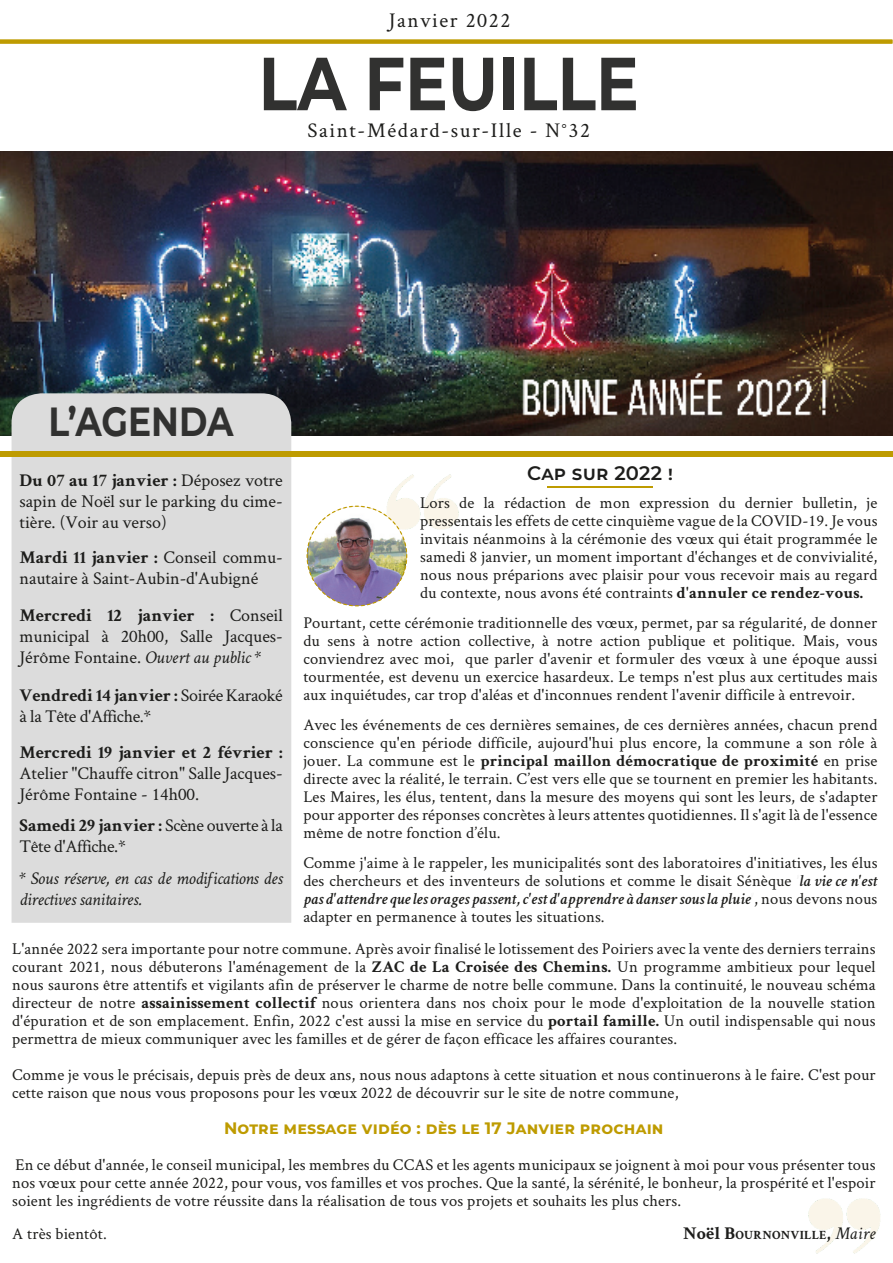
<style>
.page{position:relative;width:893px;height:1263px;background:#fff}
.page>*{position:absolute;margin:0;border:0;box-sizing:border-box;transform-origin:0 0}
.t1{font:700 75px "Montserrat";color:#313130;scale:.85 1}
.t2{font:700 40.5px "Montserrat";color:#313130;scale:.85 1}
.t3{font:21px "Crimson Text";letter-spacing:.08em;color:#1d1d1b}
.t4{font:600 19.5px "Montserrat";letter-spacing:.01em;color:#1d1d1b}
.t5{font:18px/21px "Crimson Text";color:#1d1d1b;text-align:justify}
.t6{font:18px/21px "Crimson Text";letter-spacing:-.02em;color:#1d1d1b}
.t7{font:italic 18px/21px "Crimson Text";letter-spacing:-.02em;color:#1d1d1b}
.t8{font:16.5px/18px "Crimson Text";letter-spacing:.01em;color:#1d1d1b;text-align:justify}
.t9{font:700 16.5px "Montserrat";letter-spacing:.01em;color:#be9b00}
.t10{font:700 12.6px "Crimson Text";letter-spacing:.015em;color:#1d1d1b}
.s1{font-weight:700}
.s2{font-style:italic}
.s3{font-weight:600;font-style:italic}
.s4{font-size:18px}
.s5{font-weight:400;font-style:italic;font-size:18px}
</style>
<div class="page">
<img style="left:808px;top:1198px;width:73px;height:56px">
<img style="left:387px;top:474px;width:72px;height:56px">
<svg style="left:0;top:39px;width:893px;height:5px;background:#c4a419"></svg>
<img style="left:1px;top:152px;width:892px;height:284px">
<div style="left:12px;top:393px;width:279px;height:530px;background:#dcdcdc"></div>
<div style="left:0;top:451px;width:893px;height:6px;background:#be9b00"></div>
<svg style="left:547px;top:486px;width:106px;height:2px"></svg>
<img style="left:306px;top:505px;width:102px;height:102px">
<p class="t3" style="left:389px;top:6px;width:123px">Janvier 2022</p>
<p class="t1" style="left:259px;top:30px;width:449px">LA FEUILLE</p>
<p class="t3" style="left:307px;top:116px;width:284px">Saint-Médard-sur-Ille - N°32</p>
<p class="t2" style="left:49px;top:393px;width:219px">L’AGENDA</p>
<p class="t5" style="left:20px;top:469px;width:265px"><span class="s1">Du 07 au 17 janvier :</span> Déposez votre sapin de Noël sur le parking du cime&shy;tière. (Voir au verso)</p>
<p class="t5" style="left:20px;top:546px;width:265px"><span class="s1">Mardi 11 janvier :</span> Conseil commu&shy;nautaire à Saint-Aubin-d'Aubigné</p>
<p class="t5" style="left:20px;top:604px;width:265px"><span class="s1">Mercredi 12 janvier :</span> Conseil municipal à 20h00, Salle Jacques-Jérôme Fontaine. <span class="s2">Ouvert au public *</span></p>
<p class="t6" style="left:20px;top:684px;width:265px"><span class="s1">Vendredi 14 janvier :</span> Soirée Karaoké à la Tête d'Affiche.*</p>
<p class="t5" style="left:20px;top:741px;width:265px"><span class="s1">Mercredi 19 janvier et 2 février :<br></span>Atelier "Chauffe citron" Salle Jacques-Jérôme Fontaine - 14h00.</p>
<p class="t6" style="left:20px;top:814px;width:265px"><span class="s1">Samedi 29 janvier :</span> Scène ouverte à la<br>Tête d'Affiche.*</p>
<p class="t7" style="left:20px;top:868px;width:265px">* Sous réserve, en cas de modifications des directives sanitaires.</p>
<p class="t4" style="left:527px;top:459px;width:148px">Cap sur 2022 !</p>
<p class="t8" style="left:420px;top:493px;width:459px">Lors de la rédaction de mon expression du dernier bulletin, je pressentais les effets de cette cinquième vague de la COVID-19. Je vous invitais néanmoins à la cérémonie des vœux qui était programmée le samedi 8 janvier, un moment important d'échanges et de convivialité, nous nous préparions avec plaisir pour vous recevoir mais au regard du contexte, nous avons été contraints <span class="s1">d'annuler ce rendez-vous.</span></p>
<p class="t8" style="left:303px;top:613px;width:576px">Pourtant, cette cérémonie traditionnelle des vœux, permet, par sa régularité, de donner du sens à notre action collective, à notre action publique et politique. Mais, vous conviendrez avec moi, que parler d'avenir et formuler des vœux à une époque aussi tourmentée, est devenu un exercice hasardeux. Le temps n'est plus aux certitudes mais aux inquiétudes, car trop d'aléas et d'inconnues rendent l'avenir difficile à entrevoir.</p>
<p class="t8" style="left:303px;top:715px;width:576px">Avec les événements de ces dernières semaines, de ces dernières années, chacun prend conscience qu'en période difficile, aujourd'hui plus encore, la commune a son rôle à jouer. La commune est le <span class="s1">principal maillon démocratique de proximité</span> en prise directe avec la réalité, le terrain. C’est vers elle que se tournent en premier les habitants.<br>Les Maires, les élus, tentent, dans la mesure des moyens qui sont les leurs, de s'adapter pour apporter des réponses concrètes à leurs attentes quotidiennes. Il s'agit là de l'essence même de notre fonction d’élu.</p>
<p class="t8" style="left:303px;top:853px;width:576px">Comme j'aime à le rappeler, les municipalités sont des laboratoires d'initiatives, les élus des chercheurs et des inventeurs de solutions et comme le disait Sénèque <span class="s3">"la vie ce n'est pas d'attendre que les orages passent, c'est d'apprendre à danser sous la pluie"</span>, nous devons nous adapter en permanence à toutes les situations.</p>
<p class="t8" style="left:12px;top:939px;width:865px">L'année 2022 sera importante pour notre commune. Après avoir finalisé le lotissement des Poiriers avec la vente des derniers terrains courant 2021, nous débuterons l'aménagement de la <span class="s1">ZAC de La Croisée des Chemins.</span> Un programme ambitieux pour lequel nous saurons être attentifs et vigilants afin de préserver le charme de notre belle commune. Dans la continuité, le nouveau schéma directeur de notre <span class="s1">assainissement collectif</span> nous orientera dans nos choix pour le mode d'exploitation de la nouvelle station d'épuration et de son emplacement. Enfin, 2022 c'est aussi la mise en service du <span class="s1">portail famille.</span> Un outil indispensable qui nous permettra de mieux communiquer avec les familles et de gérer de façon efficace les affaires courantes.</p>
<p class="t8" style="left:12px;top:1065px;width:865px">Comme je vous le précisais, depuis près de deux ans, nous nous adaptons à cette situation et nous continuerons à le faire. C'est pour cette raison que nous vous proposons pour les vœux 2022 de découvrir sur le site de notre commune,</p>
<p class="t9" style="left:224px;top:1116px;width:441px">Notre message vidéo : dès le 17 Janvier prochain</p>
<p class="t8" style="left:12px;top:1155px;width:865px">En ce début d'année, le conseil municipal, les membres du CCAS et les agents municipaux se joignent à moi pour vous présenter tous nos vœux pour cette année 2022, pour vous, vos familles et vos proches. Que la santé, la sérénité, le bonheur, la prospérité et l'espoir soient les ingrédients de votre réussite dans la réalisation de tous vos projets et souhaits les plus chers.</p>
<p class="t8" style="left:12px;top:1224px;width:96px">A très bientôt.</p>
<p class="t10" style="left:683px;top:1227px;width:194px"><span class="s4">Noël</span> <span class="s4">B</span>OURNONVILLE<span class="s4">,</span> <span class="s5">Maire</span></p>
</div>
